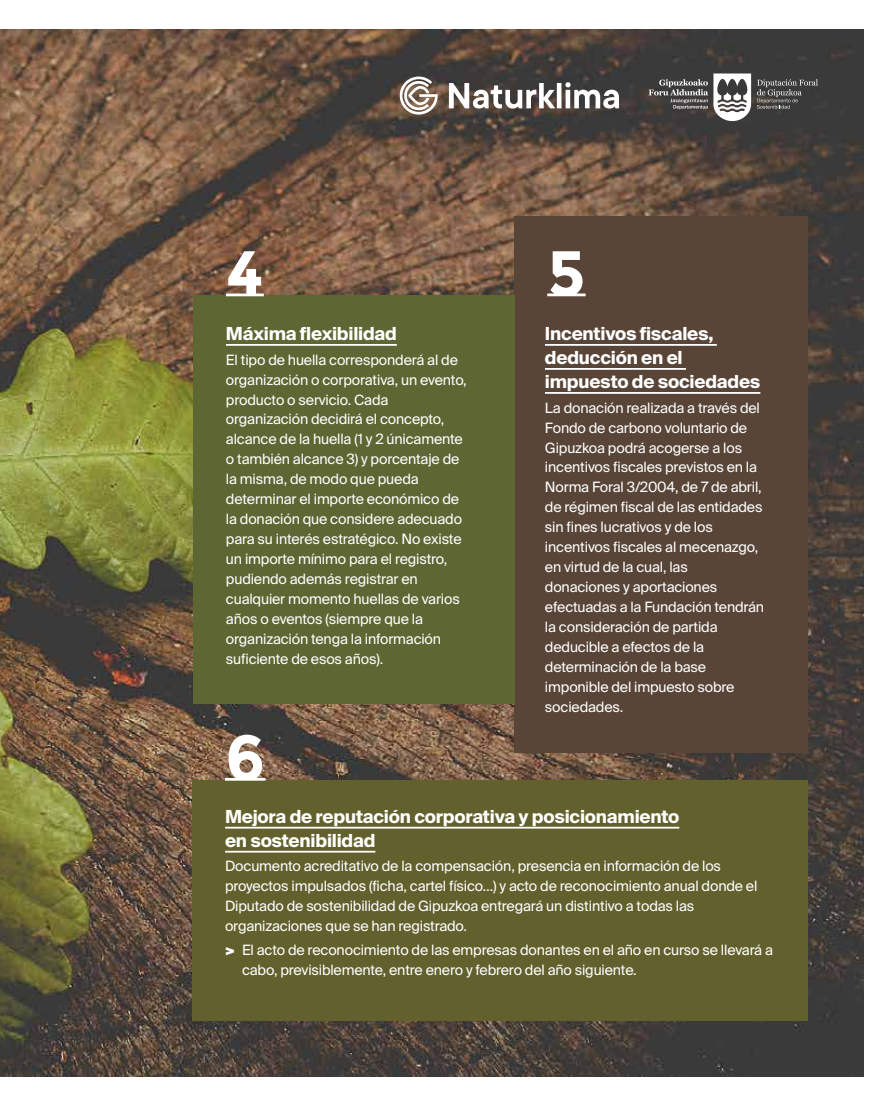
<style>
.page{position:relative;width:893px;height:1106px;background:#fff}
.page>*{position:absolute;margin:0;border:0;box-sizing:border-box;transform-origin:0 0}
.t1{font:700 64.35px "Montserrat Subrayada";color:#fff}
.t2{font:700 18px/24px "Suisse Intl";letter-spacing:-.01em;color:#fff}
.t3{font:14.25px/20px "Suisse Intl";letter-spacing:-.01em;color:#fff}
.s1{font-weight:900}
</style>
<div class="page">
<img style="left:0;top:30px;width:863px;height:1046px">
<svg style="left:449px;top:82px;width:170px;height:26px"></svg>
<svg style="left:400px;top:77px;width:38px;height:38px"></svg>
<svg style="left:649px;top:73px;width:102px;height:48px"></svg>
<svg style="left:757px;top:79px;width:61px;height:30px;background:#565555"></svg>
<div style="left:514px;top:217px;width:294px;height:536px;background:#584537"></div>
<div style="left:193px;top:295px;width:321px;height:408px;background:#5e6633"></div>
<hr style="left:226px;top:344px;width:171px;height:2px;background:#fff">
<div style="left:193px;top:780px;width:615px;height:240px;background:#62602d"></div>
<hr style="left:225px;top:826px;width:454px;height:2px;background:#fff">
<hr style="left:225px;top:850px;width:150px;height:2px;background:#fff">
<hr style="left:545px;top:344px;width:172px;height:2px;background:#fff">
<hr style="left:545px;top:368px;width:141px;height:2px;background:#fff">
<hr style="left:545px;top:392px;width:215px;height:2px;background:#fff">
<h1 class="t1" style="left:226px;top:235px;width:39px">4</h1>
<p class="t2" style="left:226px;top:322px;width:172px">Máxima flexibilidad</p>
<p class="t3" style="left:226px;top:350px;width:242px">El tipo de huella corresponderá al de organización o corporativa, un evento, producto o servicio. Cada organización decidirá el concepto, alcance de la huella (1 y 2 únicamente o también alcance 3) y porcentaje de la misma, de modo que pueda determinar el importe económico de la donación que considere adecuado para su interés estratégico. No existe un importe mínimo para el registro, pudiendo además registrar en cualquier momento huellas de varios años o eventos (siempre que la organización tenga la información suficiente de esos años).</p>
<h1 class="t1" style="left:225px;top:719px;width:42px">6</h1>
<h1 class="t1" style="left:547px;top:235px;width:40px">5</h1>
<p class="t2" style="left:545px;top:322px;width:217px">Incentivos fiscales, deducción en el impuesto de sociedades</p>
<p class="t3" style="left:545px;top:398px;width:221px">La donación realizada a través del<br>Fondo de carbono voluntario de<br>Gipuzkoa podrá acogerse a los incentivos fiscales previstos en la<br>Norma Foral 3/2004, de 7 de abril, de régimen fiscal de las entidades sin fines lucrativos y de los incentivos fiscales al mecenazgo, en virtud de la cual, las donaciones y aportaciones efectuadas a la Fundación tendrán la consideración de partida deducible a efectos de la determinación de la base imponible del impuesto sobre sociedades.</p>
<p class="t2" style="left:225px;top:805px;width:456px">Mejora de reputación corporativa y posicionamiento en sostenibilidad</p>
<p class="t3" style="left:225px;top:856px;width:534px">Documento acreditativo de la compensación, presencia en información de los proyectos impulsados (ficha, cartel físico…) y acto de reconocimiento anual donde el Diputado de sostenibilidad de Gipuzkoa entregará un distintivo a todas las organizaciones que se han registrado.</p>
<p class="t3" style="left:242px;top:940px;width:532px;text-indent:-17px"><span class="s1">&gt;</span> El acto de reconocimiento de las empresas donantes en el año en curso se llevará a cabo, previsiblemente, entre enero y febrero del año siguiente.</p>
</div>
